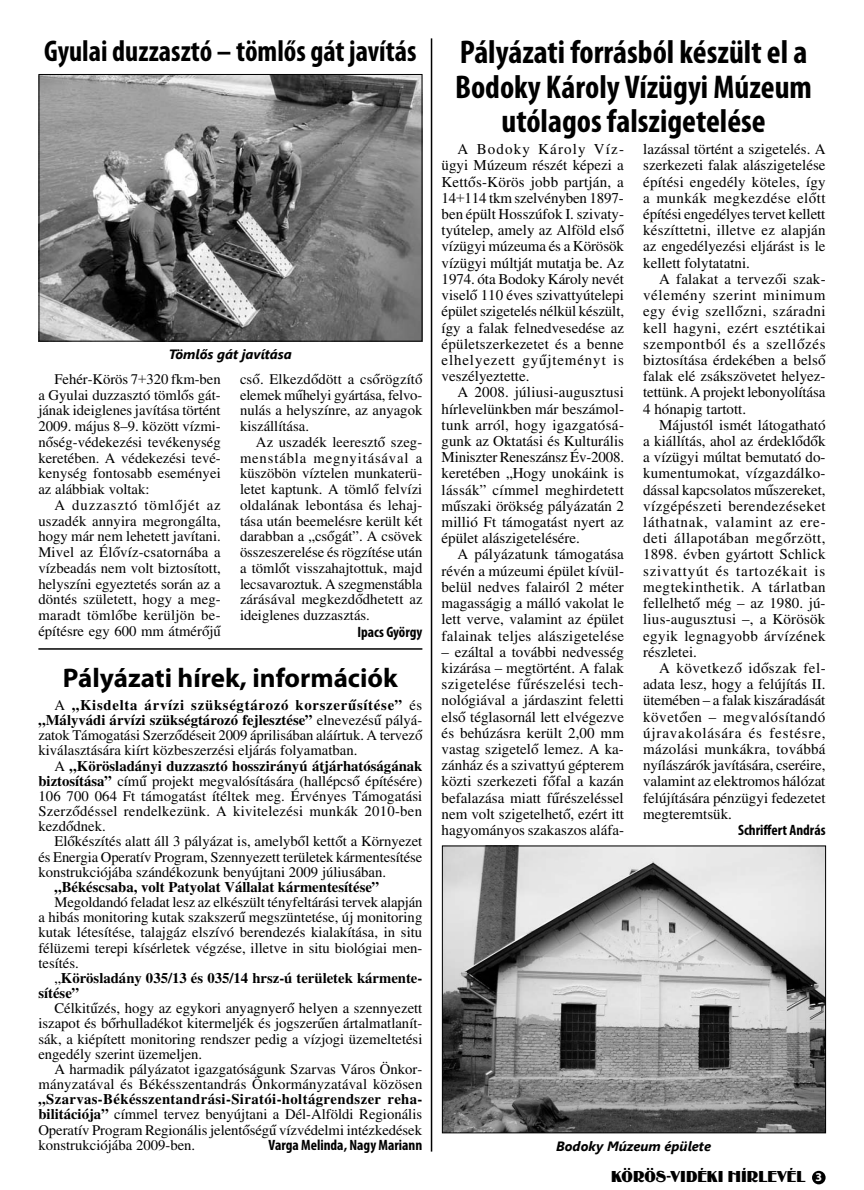
<style>
.page{position:relative;width:864px;height:1190px;background:#fff}
.page>*{position:absolute;margin:0;border:0;box-sizing:border-box;transform-origin:0 0}
.t1{font:700 condensed 33px/34.5px "Myriad Pro";color:#000;text-align:center}
.t2{font:700 condensed 30px "Myriad Pro";color:#000}
.t3{font:700 27px "Myriad Pro";color:#000}
.t4{font:16.5px "Binner";letter-spacing:.005em;color:#000}
.t5{font:15px/16.2px "H Times";color:#000;text-align:justify}
.t6{font:700 condensed 15px "Myriad Pro";color:#000}
.t7{font:14.7px/15.8px "H Times";color:#000;text-align:justify}
.t8{font:14.7px/15.1px "H Times Bold";color:#000}
.t9{font:14.7px/15.1px "H Times Bold";letter-spacing:.05em;color:#000;text-align:right}
.t10{font:14.7px "H Times Bold";letter-spacing:.025em;color:#000}
.t11{font:italic 700 13.5px "Segoe UI";color:#000}
.s1{font-family:"H Times"}
.s2{font-family:"H Times Bold"}
.s3{font-family:"Myriad Pro";font-weight:700;font-size:12px;color:#fff}
</style>
<div class="page">
<div style="left:811px;top:1170px;width:14px;height:14px;background:#000;border-radius:50%"></div>
<img style="left:41px;top:76px;width:379px;height:263px">
<div style="left:39px;top:74px;width:383px;height:267px;border:1px solid #000"></div>
<img style="left:444px;top:847px;width:379px;height:284px">
<div style="left:442px;top:845px;width:383px;height:288px;border:1px solid #000"></div>
<hr style="left:430px;top:38px;width:2px;height:1113px;background:#000">
<hr style="left:38px;top:648px;width:384px;height:1px;background:#000">
<h2 class="t2" style="left:44px;top:32px;width:373px">Gyulai duzzasztó – tömlős gát javítás</h2>
<p class="t11" style="left:169px;top:344px;width:124px">Tömlős gát javítása</p>
<p class="t7" style="left:38px;top:371px;width:184px;text-indent:16px">Fehér-Körös 7+320 fkm-ben a Gyulai duzzasztó tömlős gát&shy;jának ideiglenes javítása történt 2009. május 8–9. között vízmi&shy;nőség-védekezési tevékenység keretében. A védekezési tevé&shy;kenység fontosabb eseményei az alábbiak voltak:</p>
<p class="t7" style="left:38px;top:497px;width:184px;text-indent:16px">A duzzasztó tömlőjét az uszadék annyira megrongálta, hogy már nem lehetett javítani.<br>Mivel az Élővíz-csatornába a vízbeadás nem volt biztosított, helyszíni egyeztetés során az a döntés született, hogy a meg&shy;maradt tömlőbe kerüljön be&shy;építésre egy 600 mm átmérőjű</p>
<p class="t7" style="left:240px;top:371px;width:184px">cső. Elkezdődött a csőrögzítő elemek műhelyi gyártása, felvo&shy;nulás a helyszínre, az anyagok kiszállítása.</p>
<p class="t7" style="left:240px;top:434px;width:184px;text-indent:16px">Az uszadék leeresztő szeg&shy;menstábla megnyitásával a küszöbön víztelen munkaterü&shy;letet kaptunk. A tömlő felvízi oldalának lebontása és lehaj&shy;tása után beemelésre került két darabban a „csőgát”. A csövek összeszerelése és rögzítése után a tömlőt visszahajtottuk, majd lecsavaroztuk. A szegmenstábla zárásával megkezdődhetett az ideiglenes duzzasztás.</p>
<p class="t6" style="left:357px;top:622px;width:66px">Ipacs György</p>
<h3 class="t3" style="left:63px;top:660px;width:336px">Pályázati hírek, információk</h3>
<p class="t9" style="left:38px;top:698px;width:385px"><span class="s1">A</span> „Kisdelta árvízi szükségtározó korszerűsítése” <span class="s1">és </span>„Mályvádi árvízi szükségtározó fejlesztése” <span class="s1">elnevezésű pályá-</span></p>
<p class="t7" style="left:38px;top:728px;width:385px;line-height:15.1px">zatok Támogatási Szerződéseit 2009 áprilisában aláírtuk. A tervező kiválasztására kiírt közbeszerzési eljárás folyamatban.</p>
<p class="t8" style="left:54px;top:759px;width:369px"><span class="s1">A</span> „Körösladányi duzzasztó hosszirányú átjárhatóságának</p>
<p class="t7" style="left:38px;top:773px;width:385px;line-height:15.1px"><span class="s2">biztosítása”</span> című projekt megvalósítására (hallépcső építésére)<br>106 700 064 Ft támogatást ítéltek meg. Érvényes Támogatási Szerződéssel rendelkezünk. A kivitelezési munkák 2010-ben kezdődnek.</p>
<p class="t7" style="left:38px;top:834px;width:385px;line-height:15.1px;text-indent:16px">Előkészítés alatt áll 3 pályázat is, amelyből kettőt a Környezet és Energia Operatív Program, Szennyezett területek kármentesítése konstrukciójába szándékozunk benyújtani 2009 júliusában.</p>
<p class="t8" style="left:54px;top:880px;width:326px">„Békéscsaba, volt Patyolat Vállalat kármentesítése”</p>
<p class="t7" style="left:38px;top:895px;width:385px;line-height:15.1px;text-indent:16px">Megoldandó feladat lesz az elkészült tényfeltárási tervek alapján a hibás monitoring kutak szakszerű megszüntetése, új monitoring kutak létesítése, talajgáz elszívó berendezés kialakítása, in situ félüzemi terepi kísérletek végzése, illetve in situ biológiai men&shy;tesítés.</p>
<p class="t8" style="left:38px;top:971px;width:385px;text-indent:16px"><span class="s1">„</span>Körösladány 035/13 és 035/14 hrsz-ú területek kármente&shy;sítése”</p>
<p class="t7" style="left:38px;top:1001px;width:385px;line-height:15.1px;text-indent:16px">Célkitűzés, hogy az egykori anyagnyerő helyen a szennyezett iszapot és bőrhulladékot kitermeljék és jogszerűen ártalmatlanít&shy;sák, a kiépített monitoring rendszer pedig a vízjogi üzemeltetési engedély szerint üzemeljen.</p>
<p class="t7" style="left:38px;top:1061px;width:385px;line-height:15.1px;text-align:right">A harmadik pályázatot igazgatóságunk Szarvas Város Önkor&shy;mányzatával és Békésszentandrás Önkormányzatával közösen</p>
<p class="t10" style="left:38px;top:1090px;width:385px">„Szarvas-Békésszentandrási-Siratói-holtágrendszer reha-</p>
<p class="t7" style="left:38px;top:1107px;width:385px;line-height:15.1px"><span class="s2">bilitációja”</span> címmel tervez benyújtani a Dél-Alföldi Regionális Operatív Program Regionális jelentőségű vízvédelmi intézkedések konstrukciójába 2009-ben.</p>
<p class="t6" style="left:268px;top:1135px;width:155px">Varga Melinda, Nagy Mariann</p>
<h1 class="t1" style="left:455px;top:34px;width:358px">Pályázati forrásból készült el a<br>Bodoky Károly Vízügyi Múzeum utólagos falszigetelése</h1>
<p class="t5" style="left:643px;top:142px;width:184px">lazással történt a szigetelés. A szerkezeti falak alászigetelése építési engedély köteles, így a munkák megkezdése előtt építési engedélyes tervet kellett készíttetni, illetve ez alapján az engedélyezési eljárást is le kellett folytatatni.</p>
<p class="t5" style="left:643px;top:271px;width:184px;text-indent:16px">A falakat a tervezői szak&shy;vélemény szerint minimum egy évig szellőzni, száradni kell hagyni, ezért esztétikai szempontból és a szellőzés biztosítása érdekében a belső falak elé zsákszövetet helyez&shy;tettünk. A projekt lebonyolítása 4 hónapig tartott.</p>
<p class="t5" style="left:643px;top:417px;width:184px;text-indent:16px">Májustól ismét látogatható a kiállítás, ahol az érdeklődők a vízügyi múltat bemutató do&shy;kumentumokat, vízgazdálko&shy;dással kapcsolatos műszereket, vízgépészeti berendezéseket láthatnak, valamint az ere&shy;deti állapotában megőrzött, 1898. évben gyártott Schlick szivattyút és tartozékait is megtekinthetik. A tárlatban fellelhető még – az 1980. jú&shy;lius-augusztusi –, a Körösök egyik legnagyobb árvízének részletei.</p>
<p class="t5" style="left:643px;top:660px;width:184px;text-indent:16px">A következő időszak fel&shy;adata lesz, hogy a felújítás II. ütemében – a falak kiszáradását követően – megvalósítandó újravakolására és festésre, mázolási munkákra, továbbá nyílászárók javítására, cseréire, valamint az elektromos hálózat felújítására pénzügyi fedezetet megteremtsük.</p>
<p class="t6" style="left:737px;top:820px;width:89px">Schriffert András</p>
<p class="t5" style="left:441px;top:142px;width:184px;text-indent:16px">A Bodoky Károly Víz&shy;ügyi Múzeum részét képezi a Kettős-Körös jobb partján, a 14+114 tkm szelvényben 1897- ben épült Hosszúfok I. szivat - tyútelep, amely az Alföld első vízügyi múzeuma és a Körösök vízügyi múltját mutatja be. Az 1974. óta Bodoky Károly nevét viselő 110 éves szivattyútelepi épület szigetelés nélkül készült, így a falak felnedvesedése az épületszerkezetet és a benne elhelyezett gyűjteményt is veszélyeztette.</p>
<p class="t5" style="left:441px;top:385px;width:184px;text-indent:16px">A 2008. júliusi-augusztusi hírlevelünkben már beszámol&shy;tunk arról, hogy igazgatósá&shy;gunk az Oktatási és Kulturális Miniszter Reneszánsz Év-2008. keretében „Hogy unokáink is lássák” címmel meghirdetett műszaki örökség pályázatán 2 millió Ft támogatást nyert az épület alászigetelésére.</p>
<p class="t5" style="left:441px;top:547px;width:184px;text-indent:16px">A pályázatunk támogatása révén a múzeumi épület kívül&shy;belül nedves falairól 2 méter magasságig a málló vakolat le lett verve, valamint az épület falainak teljes alászigetelése</p>
<p class="t5" style="left:441px;top:644px;width:184px">– ezáltal a további nedvesség kizárása – megtörtént. A falak szigetelése fűrészelési tech&shy;nológiával a járdaszint feletti első téglasornál lett elvégezve és behúzásra került 2,00 mm vastag szigetelő lemez. A ka&shy;zánház és a szivattyú gépterem közti szerkezeti főfal a kazán befalazása miatt fűrészeléssel nem volt szigetelhető, ezért itt hagyományos szakaszos aláfa-</p>
<p class="t11" style="left:556px;top:1136px;width:156px">Bodoky Múzeum épülete</p>
<p class="t4" style="left:611px;top:1166px;width:212px">KÖRÖS-VIDÉKI HÍRLEVÉL <span class="s3">3</span></p>
</div>
